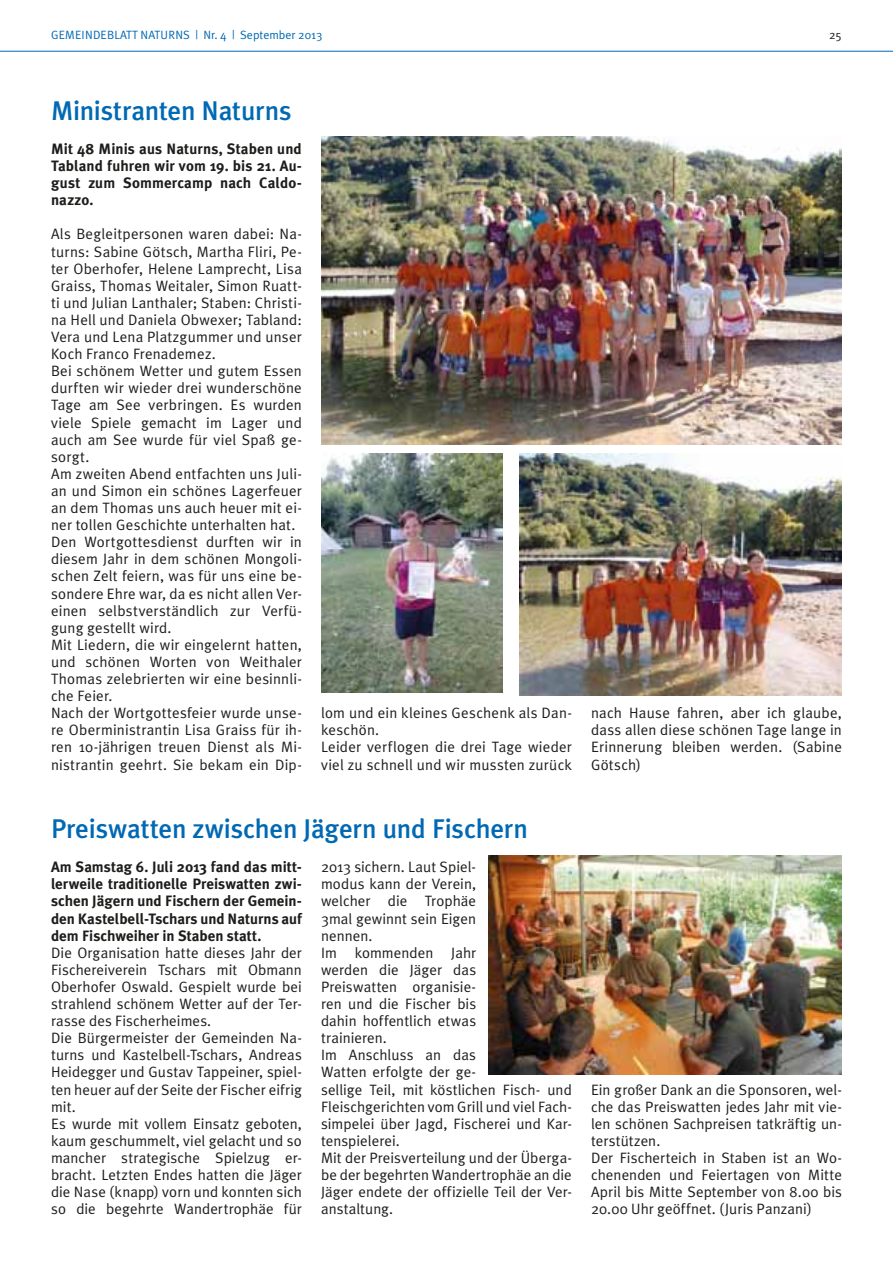
<style>
.page{position:relative;width:893px;height:1263px;background:#fff}
.page>*{position:absolute;margin:0;border:0;box-sizing:border-box;transform-origin:0 0}
.t1{font:500 27px "Meta Plus";letter-spacing:-.01em;color:#0069b4}
.t2{font:15px/17.1px "Meta Plus Normal";letter-spacing:.01em;color:#1d1d1b}
.t3{font:700 15px/17.1px "Meta Plus";letter-spacing:.005em;color:#1d1d1b;text-align:justify}
.t4{font:12px "Meta Plus Normal";color:#0069b4}
.t5{font:12px "Meta Plus Normal";color:#1d1d1b}
</style>
<div class="page">
<hr style="left:0;top:51px;width:893px;height:1px;background:#0069b4">
<img style="left:520px;top:453px;width:322px;height:242px">
<img style="left:321px;top:453px;width:182px;height:240px">
<img style="left:321px;top:137px;width:521px;height:308px">
<img style="left:489px;top:855px;width:353px;height:219px">
<p class="t4" style="left:51px;top:28px;width:273px">GEMEINDEBLATT NATURNS | Nr. 4 | September 2013</p>
<p class="t5" style="left:829px;top:28px;width:14px">25</p>
<h1 class="t1" style="left:51px;top:95px;width:242px">Ministranten Naturns</h1>
<p class="t3" style="left:51px;top:140px;width:252px">Mit 48 Minis aus Naturns, Staben und Tabland fuhren wir vom 19. bis 21. Au&shy;gust zum Sommercamp nach Caldo&shy;nazzo.</p>
<p class="t2" style="left:51px;top:225px;width:252px">Als Begleitpersonen waren dabei: Na&shy;turns: Sabine Götsch, Martha Fliri, Pe&shy;ter Oberhofer, Helene Lamprecht, Lisa Graiss, Thomas Weitaler, Simon Ruatt&shy;ti und Julian Lanthaler; Staben: Christi&shy;na Hell und Daniela Obwexer; Tabland:<br>Vera und Lena Platzgummer und unser Koch Franco Frenademez.<br>Bei schönem Wetter und gutem Essen durften wir wieder drei wunderschöne Tage am See verbringen. Es wurden viele Spiele gemacht im Lager und auch am See wurde für viel Spaß ge&shy;sorgt.<br>Am zweiten Abend entfachten uns Juli&shy;an und Simon ein schönes Lagerfeuer an dem Thomas uns auch heuer mit ei&shy;ner tollen Geschichte unterhalten hat.<br>Den Wortgottesdienst durften wir in diesem Jahr in dem schönen Mongoli&shy;schen Zelt feiern, was für uns eine be&shy;sondere Ehre war, da es nicht allen Ver&shy;einen selbstverständlich zur Verfü&shy;gung gestellt wird.<br>Mit Liedern, die wir eingelernt hatten, und schönen Worten von Weithaler Thomas zelebrierten wir eine besinnli&shy;che Feier.<br>Nach der Wortgottesfeier wurde unse&shy;re Oberministrantin Lisa Graiss für ih&shy;ren 10-jährigen treuen Dienst als Mi&shy;nistrantin geehrt. Sie bekam ein Dip-</p>
<p class="t2" style="left:321px;top:704px;width:252px">lom und ein kleines Geschenk als Dan&shy;keschön.<br>Leider verflogen die drei Tage wieder viel zu schnell und wir mussten zurück</p>
<p class="t2" style="left:591px;top:704px;width:252px;text-align:justify">nach Hause fahren, aber ich glaube, dass allen diese schönen Tage lange in Erinnerung bleiben werden. (Sabine Götsch)</p>
<h1 class="t1" style="left:51px;top:813px;width:479px">Preiswatten zwischen Jägern und Fischern</h1>
<p class="t3" style="left:51px;top:858px;width:252px">Am Samstag 6. Juli 2013 fand das mitt&shy;lerweile traditionelle Preiswatten zwi&shy;schen Jägern und Fischern der Gemein&shy;den Kastelbell-Tschars und Naturns auf dem Fischweiher in Staben statt.</p>
<p class="t2" style="left:51px;top:944px;width:252px">Die Organisation hatte dieses Jahr der Fischereiverein Tschars mit Obmann Oberhofer Oswald. Gespielt wurde bei strahlend schönem Wetter auf der Ter&shy;rasse des Fischerheimes.<br>Die Bürgermeister der Gemeinden Na&shy;turns und Kastelbell-Tschars, Andreas Heidegger und Gustav Tappeiner, spiel&shy;ten heuer auf der Seite der Fischer eifrig mit.<br>Es wurde mit vollem Einsatz geboten, kaum geschummelt, viel gelacht und so mancher strategische Spielzug er&shy;bracht. Letzten Endes hatten die Jäger die Nase (knapp) vorn und konnten sich so die begehrte Wandertrophäe für</p>
<p class="t2" style="left:321px;top:858px;width:252px">2013 sichern. Laut Spiel-<br>modus kann der Verein,<br>welcher die Trophäe<br>3mal gewinnt sein Eigen<br>nennen.<br>Im kommenden Jahr<br>werden die Jäger das<br>Preiswatten organisie-<br>ren und die Fischer bis<br>dahin hoffentlich etwas<br>trainieren.<br>Im Anschluss an das<br>Watten erfolgte der ge-<br>sellige Teil, mit köstlichen Fisch- und<br>Fleischgerichten vom Grill und viel Fach&shy;simpelei über Jagd, Fischerei und Kar&shy;tenspielerei.<br>Mit der Preisverteilung und der Überga&shy;be der begehrten Wandertrophäe an die<br>Jäger endete der offizielle Teil der Ver&shy;anstaltung.</p>
<p class="t2" style="left:591px;top:1080px;width:252px">Ein großer Dank an die Sponsoren, wel&shy;che das Preiswatten jedes Jahr mit vie&shy;len schönen Sachpreisen tatkräftig un&shy;terstützen.<br>Der Fischerteich in Staben ist an Wo&shy;chenenden und Feiertagen von Mitte April bis Mitte September von 8.00 bis 20.00 Uhr geöffnet. (Juris Panzani)</p>
</div>
